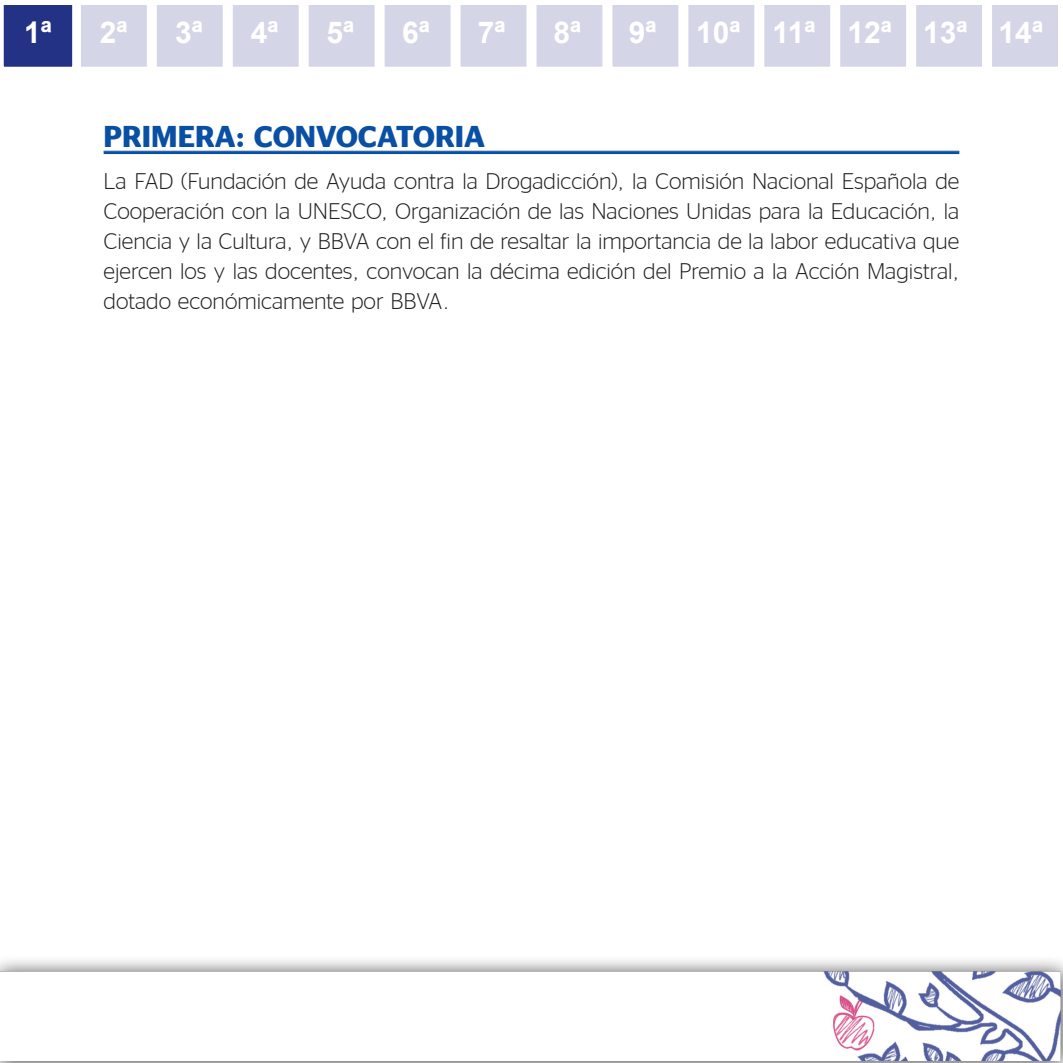
<style>
.page{position:relative;width:1063px;height:1063px;background:#fff}
.page>*{position:absolute;margin:0;border:0;box-sizing:border-box;transform-origin:0 0}
.t1{font:700 30px "Arial";color:#fff}
.Subtítulo_granate{font:700 30px "BBVA Office";color:#094fa4}
.Cuerpo{font:300 22.5px/30px "BBVA Office";color:#231f20;text-align:justify}
</style>
<div class="page">
<hr style="left:104px;top:151px;width:855px;height:1px;background:#094fa4">
<hr style="left:104px;top:152px;width:855px;height:2px;background:#094fa4">
<div style="left:76px;top:0;width:76px;height:72px;background:#d4d6e7;border:5px solid #fff"></div>
<div style="left:152px;top:0;width:76px;height:72px;background:#d4d6e7;border:5px solid #fff"></div>
<div style="left:228px;top:0;width:76px;height:72px;background:#d4d6e7;border:5px solid #fff"></div>
<div style="left:1px;top:3px;width:74px;height:66px;background:#243286"></div>
<div style="left:0;top:0;width:77px;height:72px;border:5px solid #fff"></div>
<div style="left:304px;top:0;width:76px;height:72px;background:#d4d6e7;border:5px solid #fff"></div>
<div style="left:380px;top:0;width:76px;height:72px;background:#d4d6e7;border:5px solid #fff"></div>
<div style="left:456px;top:0;width:75px;height:72px;background:#d4d6e7;border:5px solid #fff"></div>
<div style="left:531px;top:0;width:76px;height:72px;background:#d4d6e7;border:5px solid #fff"></div>
<div style="left:607px;top:0;width:76px;height:72px;background:#d4d6e7;border:5px solid #fff"></div>
<div style="left:683px;top:0;width:76px;height:72px;background:#d4d6e7;border:5px solid #fff"></div>
<div style="left:759px;top:0;width:76px;height:72px;background:#d4d6e7;border:5px solid #fff"></div>
<div style="left:835px;top:0;width:76px;height:72px;background:#d4d6e7;border:5px solid #fff"></div>
<div style="left:911px;top:0;width:76px;height:72px;background:#d4d6e7;border:5px solid #fff"></div>
<div style="left:987px;top:0;width:76px;height:72px;background:#d4d6e7;border:5px solid #fff"></div>
<img style="left:0;top:960px;width:1063px;height:103px">
<p class="t1" style="left:24px;top:13px;width:29px">1ª</p>
<p class="t1" style="left:100px;top:13px;width:29px">2ª</p>
<p class="t1" style="left:175px;top:13px;width:29px">3ª</p>
<p class="t1" style="left:251px;top:13px;width:29px">4ª</p>
<p class="t1" style="left:327px;top:13px;width:29px">5ª</p>
<p class="t1" style="left:402px;top:13px;width:29px">6ª</p>
<p class="t1" style="left:478px;top:13px;width:29px">7ª</p>
<p class="t1" style="left:553px;top:13px;width:29px">8ª</p>
<p class="t1" style="left:629px;top:13px;width:29px">9ª</p>
<p class="t1" style="left:696px;top:13px;width:46px">10ª</p>
<p class="t1" style="left:773px;top:13px;width:44px">11ª</p>
<p class="t1" style="left:847px;top:13px;width:46px">12ª</p>
<p class="t1" style="left:923px;top:13px;width:46px">13ª</p>
<p class="t1" style="left:999px;top:13px;width:46px">14ª</p>
<p class="Subtítulo_granate" style="left:104px;top:119px;width:383px">PRIMERA: CONVOCATORIA</p>
<p class="Cuerpo" style="left:104px;top:165px;width:857px">La FAD (Fundación de Ayuda contra la Drogadicción), la Comisión Nacional Española de Cooperación con la UNESCO, Organización de las Naciones Unidas para la Educación, la Ciencia y la Cultura, y BBVA con el fin de resaltar la importancia de la labor educativa que ejercen los y las docentes, convocan la décima edición del Premio a la Acción Magistral, dotado económicamente por BBVA.</p>
</div>
